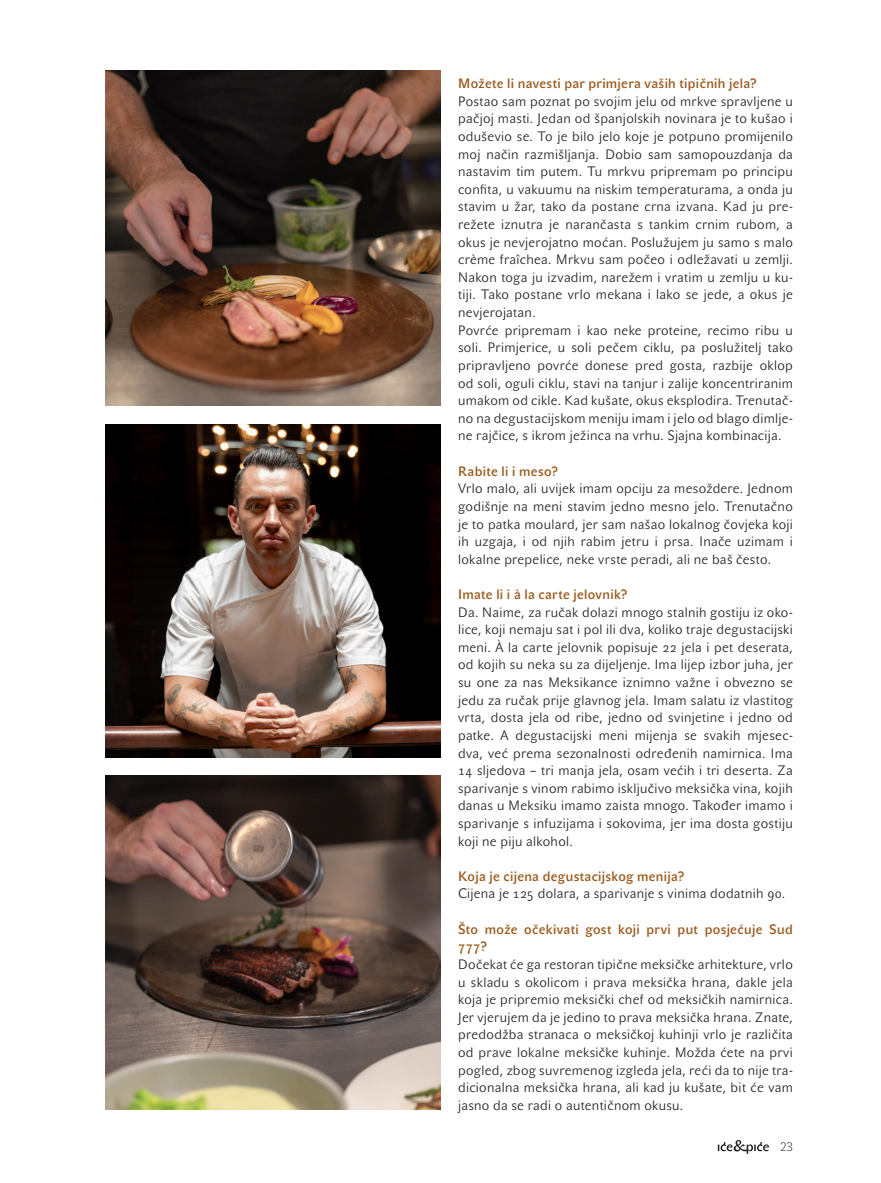
<style>
.page{position:relative;width:881px;height:1183px;background:#fff}
.page>*{position:absolute;margin:0;border:0;box-sizing:border-box;transform-origin:0 0}
.Tekst_1_-_prvi_parag{font:13.5px/17.5px "John Sans Lite Pro";letter-spacing:.025em;color:#231f20;text-align:justify}
.Tekst_1_-_prvi_parag-2{font:700 13.5px/17.5px "John Sans Lite Pro";letter-spacing:.025em;color:#9b5b1e}
.t1{font:12px "John Sans White Pro";color:#231f20}
</style>
<div class="page">
<img style="left:106px;top:70px;width:334px;height:335px">
<img style="left:106px;top:775px;width:334px;height:334px">
<img style="left:105px;top:424px;width:335px;height:333px">
<svg style="left:717px;top:1140px;width:51px;height:13px"></svg>
<p class="Tekst_1_-_prvi_parag-2" style="left:458px;top:75px;width:300px">Možete li navesti par primjera vaših tipičnih jela?</p>
<p class="Tekst_1_-_prvi_parag" style="left:458px;top:92px;width:336px">Postao sam poznat po svojim jelu od mrkve spravljene u pačjoj masti. Jedan od španjolskih novinara je to kušao i oduševio se. To je bilo jelo koje je potpuno promijenilo moj način razmišljanja. Dobio sam samopouzdanja da nastavim tim putem. Tu mrkvu pripremam po principu confita, u vakuumu na niskim temperaturama, a onda ju stavim u žar, tako da postane crna izvana. Kad ju pre&shy;režete iznutra je narančasta s tankim crnim rubom, a okus je nevjerojatno moćan. Poslužujem ju samo s malo crème fraîchea. Mrkvu sam počeo i odležavati u zemlji.<br>Nakon toga ju izvadim, narežem i vratim u zemlju u ku&shy;tiji. Tako postane vrlo mekana i lako se jede, a okus je nevjerojatan.</p>
<p class="Tekst_1_-_prvi_parag" style="left:458px;top:321px;width:336px">Povrće pripremam i kao neke proteine, recimo ribu u soli. Primjerice, u soli pečem ciklu, pa poslužitelj tako pripravljeno povrće donese pred gosta, razbije oklop od soli, oguli ciklu, stavi na tanjur i zalije koncentriranim umakom od cikle. Kad kušate, okus eksplodira. Trenutač&shy;no na degustacijskom meniju imam i jelo od blago dimlje&shy;ne rajčice, s ikrom ježinca na vrhu. Sjajna kombinacija.</p>
<p class="Tekst_1_-_prvi_parag-2" style="left:458px;top:462px;width:101px">Rabite li i meso?</p>
<p class="Tekst_1_-_prvi_parag" style="left:458px;top:479px;width:336px">Vrlo malo, ali uvijek imam opciju za mesoždere. Jednom godišnje na meni stavim jedno mesno jelo. Trenutačno je to patka moulard, jer sam našao lokalnog čovjeka koji ih uzgaja, i od njih rabim jetru i prsa. Inače uzimam i lokalne prepelice, neke vrste peradi, ali ne baš često.</p>
<p class="Tekst_1_-_prvi_parag-2" style="left:458px;top:585px;width:171px">Imate li i à la carte jelovnik?</p>
<p class="Tekst_1_-_prvi_parag" style="left:458px;top:603px;width:336px">Da. Naime, za ručak dolazi mnogo stalnih gostiju iz oko&shy;lice, koji nemaju sat i pol ili dva, koliko traje degustacijski meni. À la carte jelovnik popisuje 22 jela i pet deserata, od kojih su neka su za dijeljenje. Ima lijep izbor juha, jer su one za nas Meksikance iznimno važne i obvezno se jedu za ručak prije glavnog jela. Imam salatu iz vlastitog vrta, dosta jela od ribe, jedno od svinjetine i jedno od patke. A degustacijski meni mijenja se svakih mjesec&shy;dva, već prema sezonalnosti određenih namirnica. Ima 14 sljedova – tri manja jela, osam većih i tri deserta. Za sparivanje s vinom rabimo isključivo meksička vina, kojih danas u Meksiku imamo zaista mnogo. Također imamo i sparivanje s infuzijama i sokovima, jer ima dosta gostiju koji ne piju alkohol.</p>
<p class="Tekst_1_-_prvi_parag-2" style="left:458px;top:867px;width:227px">Koja je cijena degustacijskog menija?</p>
<p class="Tekst_1_-_prvi_parag" style="left:458px;top:884px;width:328px">Cijena je 125 dolara, a sparivanje s vinima dodatnih 90.</p>
<p class="Tekst_1_-_prvi_parag-2" style="left:458px;top:920px;width:336px">Što može očekivati gost koji prvi put posjećuje Sud<br>777?</p>
<p class="Tekst_1_-_prvi_parag" style="left:458px;top:955px;width:336px">Dočekat će ga restoran tipične meksičke arhitekture, vrlo u skladu s okolicom i prava meksička hrana, dakle jela koja je pripremio meksički chef od meksičkih namirnica.<br>Jer vjerujem da je jedino to prava meksička hrana. Znate, predodžba stranaca o meksičkoj kuhinji vrlo je različita od prave lokalne meksičke kuhinje. Možda ćete na prvi pogled, zbog suvremenog izgleda jela, reći da to nije tra&shy;dicionalna meksička hrana, ali kad ju kušate, bit će vam jasno da se radi o autentičnom okusu.</p>
<p class="t1" style="left:779px;top:1139px;width:14px">23</p>
</div>
